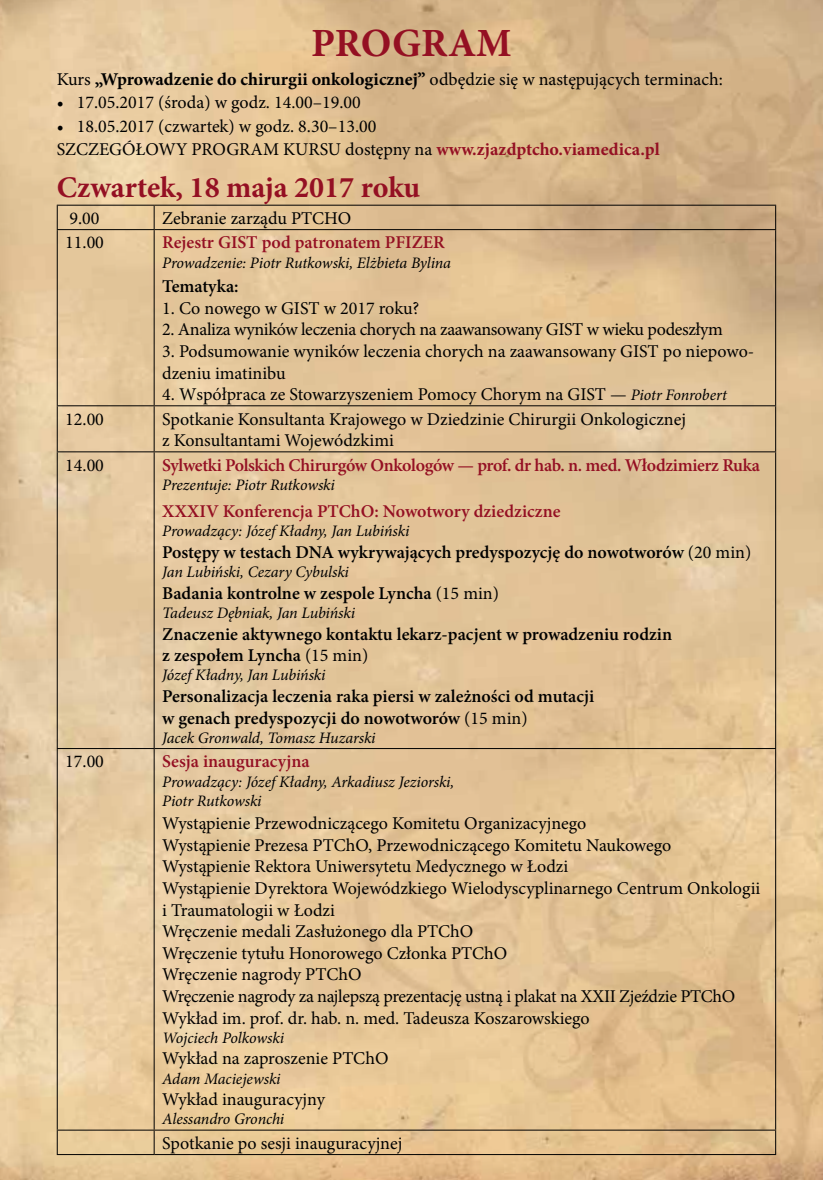
<style>
.page{position:relative;width:823px;height:1180px;background:#fff}
.page>*{position:absolute;margin:0;border:0;box-sizing:border-box;transform-origin:0 0}
.t1{font:700 40px "Minion Pro";color:#941023}
.t2{font:700 30px "Minion Pro";color:#941023}
.t3{font:18px/21.6px "Minion Pro";color:#000}
.t4{font:600 18px/21.6px "Minion Pro";color:#000}
.t5{font:600 18px "Minion Pro";letter-spacing:-.01em;color:#941023}
.t6{font:18px "Minion Pro";letter-spacing:-.02em;color:#000}
.t7{font:italic 16px/19.2px "Minion Pro";letter-spacing:-.01em;color:#000}
.s1{font-weight:700}
.s2{font-weight:700;color:#941023}
.s3{font-style:italic;font-size:16px}
.s4{font-weight:400}
</style>
<div class="page">
<img style="left:1px;top:0;width:821px;height:1179px">
<hr style="left:57px;top:205px;width:97px;height:1px;background:#000">
<svg style="left:57px;top:206px;width:1px;height:23px"></svg>
<hr style="left:154px;top:205px;width:621px;height:1px;background:#000">
<svg style="left:153px;top:206px;width:1px;height:23px"></svg>
<svg style="left:774px;top:206px;width:1px;height:23px"></svg>
<hr style="left:57px;top:229px;width:97px;height:1px;background:#000">
<hr style="left:57px;top:230px;width:1px;height:175px;background:#000">
<hr style="left:154px;top:229px;width:621px;height:1px;background:#000">
<hr style="left:153px;top:230px;width:1px;height:175px;background:#000">
<hr style="left:774px;top:230px;width:1px;height:175px;background:#000">
<hr style="left:57px;top:405px;width:97px;height:1px;background:#000">
<hr style="left:57px;top:406px;width:1px;height:45px;background:#000">
<hr style="left:154px;top:405px;width:621px;height:1px;background:#000">
<hr style="left:153px;top:406px;width:1px;height:45px;background:#000">
<hr style="left:774px;top:406px;width:1px;height:45px;background:#000">
<hr style="left:57px;top:451px;width:97px;height:1px;background:#000">
<hr style="left:57px;top:452px;width:1px;height:296px;background:#000">
<hr style="left:154px;top:451px;width:621px;height:1px;background:#000">
<hr style="left:153px;top:452px;width:1px;height:296px;background:#000">
<hr style="left:774px;top:452px;width:1px;height:296px;background:#000">
<hr style="left:57px;top:748px;width:97px;height:1px;background:#000">
<hr style="left:57px;top:749px;width:1px;height:380px;background:#000">
<hr style="left:154px;top:748px;width:621px;height:1px;background:#000">
<hr style="left:153px;top:749px;width:1px;height:380px;background:#000">
<hr style="left:774px;top:749px;width:1px;height:380px;background:#000">
<hr style="left:57px;top:1129px;width:97px;height:1px;background:#000">
<svg style="left:57px;top:1130px;width:1px;height:23px"></svg>
<hr style="left:154px;top:1129px;width:621px;height:1px;background:#000">
<svg style="left:153px;top:1130px;width:1px;height:23px"></svg>
<svg style="left:774px;top:1130px;width:1px;height:23px"></svg>
<hr style="left:57px;top:1153px;width:97px;height:1px;background:#000">
<hr style="left:154px;top:1153px;width:621px;height:1px;background:#000">
<h1 class="t1" style="left:311px;top:15px;width:202px">PROGRAM</h1>
<p class="t3" style="left:57px;top:69px;width:667px">Kurs <span class="s1">„Wprowadzenie do chirurgii onkologicznej”</span> odbędzie się w następujących terminach:</p>
<p class="t3" style="left:57px;top:92px;width:305px">• 17.05.2017 (środa) w godz. 14.00–19.00</p>
<p class="t3" style="left:57px;top:114px;width:604px;line-height:23.2px">• 18.05.2017 (czwartek) w godz. 8.30–13.00<br>SZCZEGÓŁOWY PROGRAM KURSU dostępny na <span class="s2">www.zjazdptcho.viamedica.pl</span></p>
<h2 class="t2" style="left:57px;top:166px;width:365px">Czwartek, 18 maja 2017 roku</h2>
<p class="t3" style="left:69px;top:207px;width:32px">9.00</p>
<p class="t3" style="left:162px;top:207px;width:190px">Zebranie zarządu PTCHO</p>
<p class="t3" style="left:65px;top:232px;width:40px">11.00</p>
<p class="t5" style="left:162px;top:230px;width:284px">Rejestr GIST pod patronatem PFIZER</p>
<p class="t7" style="left:162px;top:253px;width:290px">Prowadzenie: Piotr Rutkowski, Elżbieta Bylina</p>
<p class="t4" style="left:162px;top:275px;width:78px">Tematyka:</p>
<p class="t3" style="left:162px;top:297px;width:258px">1. Co nowego w GIST w 2017 roku?</p>
<p class="t6" style="left:162px;top:317px;width:562px">2. Analiza wyników leczenia chorych na zaawansowany GIST w wieku podeszłym</p>
<p class="t3" style="left:162px;top:340px;width:593px">3. Podsumowanie wyników leczenia chorych na zaawansowany GIST po niepowo&shy;dzeniu imatinibu</p>
<p class="t3" style="left:162px;top:383px;width:566px">4. Współpraca ze Stowarzyszeniem Pomocy Chorym na GIST — <span class="s3">Piotr Fonrobert</span></p>
<p class="t3" style="left:65px;top:408px;width:40px">12.00</p>
<p class="t3" style="left:162px;top:408px;width:525px">Spotkanie Konsultanta Krajowego w Dziedzinie Chirurgii Onkologicznej z Konsultantami Wojewódzkimi</p>
<p class="t3" style="left:65px;top:454px;width:40px">14.00</p>
<p class="t5" style="left:162px;top:452px;width:599px">Sylwetki Polskich Chirurgów Onkologów — prof. dr hab. n. med. Włodzimierz Ruka</p>
<p class="t7" style="left:162px;top:475px;width:174px">Prezentuje: Piotr Rutkowski</p>
<p class="t5" style="left:162px;top:499px;width:399px">XXXIV Konferencja PTChO: Nowotwory dziedziczne</p>
<p class="t7" style="left:162px;top:521px;width:248px">Prowadzący: Józef Kładny, Jan Lubiński</p>
<p class="t4" style="left:162px;top:541px;width:590px">Postępy w testach DNA wykrywających predyspozycję do nowotworów <span class="s4">(20 min)</span></p>
<p class="t7" style="left:162px;top:562px;width:188px">Jan Lubiński, Cezary Cybulski</p>
<p class="t4" style="left:162px;top:582px;width:338px">Badania kontrolne w zespole Lyncha <span class="s4">(15 min)</span></p>
<p class="t7" style="left:162px;top:603px;width:194px">Tadeusz Dębniak, Jan Lubiński</p>
<p class="t4" style="left:162px;top:623px;width:511px">Znaczenie aktywnego kontaktu lekarz-pacjent w prowadzeniu rodzin z zespołem Lyncha <span class="s4">(15 min)</span></p>
<p class="t7" style="left:162px;top:665px;width:165px">Józef Kładny, Jan Lubiński</p>
<p class="t4" style="left:162px;top:685px;width:433px">Personalizacja leczenia raka piersi w zależności od mutacji w genach predyspozycji do nowotworów <span class="s4">(15 min)</span></p>
<p class="t7" style="left:162px;top:728px;width:215px">Jacek Gronwald, Tomasz Huzarski</p>
<p class="t3" style="left:65px;top:750px;width:40px">17.00</p>
<p class="t5" style="left:162px;top:749px;width:149px">Sesja inauguracyjna</p>
<p class="t7" style="left:162px;top:771px;width:293px">Prowadzący: Józef Kładny, Arkadiusz Jeziorski,<br>Piotr Rutkowski</p>
<p class="t3" style="left:162px;top:812px;width:599px">Wystąpienie Przewodniczącego Komitetu Organizacyjnego<br>Wystąpienie Prezesa PTChO, Przewodniczącego Komitetu Naukowego Wystąpienie Rektora Uniwersytetu Medycznego w Łodzi<br>Wystąpienie Dyrektora Wojewódzkiego Wielodyscyplinarnego Centrum Onkologii i Traumatologii w Łodzi<br>Wręczenie medali Zasłużonego dla PTChO<br>Wręczenie tytułu Honorowego Członka PTChO<br>Wręczenie nagrody PTChO<br>Wręczenie nagrody za najlepszą prezentację ustną i plakat na XXII Zjeździe PTChO Wykład im. prof. dr. hab. n. med. Tadeusza Koszarowskiego</p>
<p class="t7" style="left:162px;top:1027px;width:123px">Wojciech Polkowski</p>
<p class="t3" style="left:162px;top:1047px;width:228px">Wykład na zaproszenie PTChO</p>
<p class="t7" style="left:162px;top:1068px;width:120px">Adam Maciejewski</p>
<p class="t3" style="left:162px;top:1088px;width:164px">Wykład inauguracyjny</p>
<p class="t7" style="left:162px;top:1109px;width:123px">Alessandro Gronchi</p>
<p class="t3" style="left:162px;top:1132px;width:241px">Spotkanie po sesji inauguracyjnej</p>
</div>
